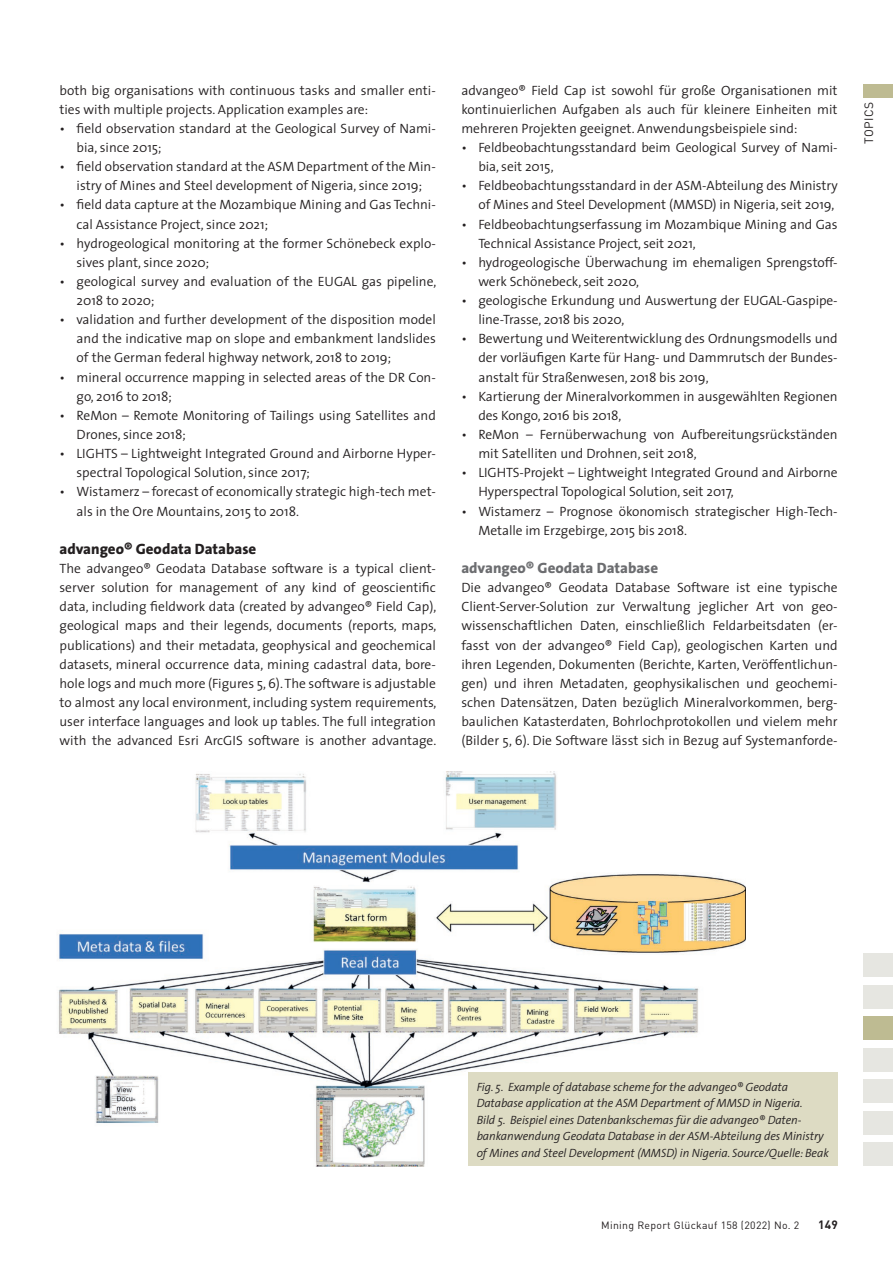
<style>
.page{position:relative;width:893px;height:1263px;background:#fff}
.page>*{position:absolute;margin:0;border:0;box-sizing:border-box;transform-origin:0 0}
.t1{font:800 15px "The Sans";color:#6c6d70}
.t2{font:800 15px "The Sans";color:#231f20}
.t3{font:300 13.5px/19.2px "The Sans";color:#231f20}
.t4{font:italic 300 12px/16.5px "The Sans";letter-spacing:-.005em;color:#231f20}
.t5{font:12px "DIN";letter-spacing:.03em;color:#231f20}
.t6{font:700 12px "DIN";color:#231f20}
.t7{font:10.5px "DIN";letter-spacing:.03em;color:#231f20}
</style>
<div class="page">
<div style="left:863px;top:84px;width:30px;height:13px;background:#bebb92"></div>
<div style="left:863px;top:1016px;width:30px;height:24px;background:#bebb92"></div>
<div style="left:863px;top:1079px;width:30px;height:24px;background:#e6e6e1"></div>
<div style="left:863px;top:1048px;width:30px;height:24px;background:#e6e6e1"></div>
<div style="left:863px;top:1111px;width:30px;height:24px;background:#e6e6e1"></div>
<div style="left:863px;top:1142px;width:30px;height:24px;background:#e6e6e1"></div>
<div style="left:863px;top:985px;width:30px;height:24px;background:#e6e6e1"></div>
<div style="left:863px;top:953px;width:30px;height:24px;background:#e6e6e1"></div>
<img style="left:58px;top:771px;width:687px;height:395px">
<div style="left:468px;top:1073px;width:369px;height:93px;background:#dddbc3"></div>
<p class="t3" style="left:60px;top:80px;width:378px">both big organisations with continuous tasks and smaller enti&shy;ties with multiple projects. Application examples are:</p>
<p class="t3" style="left:77px;top:118px;width:359px;text-indent:-17px">• field observation standard at the Geological Survey of Nami&shy;bia, since 2015;</p>
<p class="t3" style="left:60px;top:157px;width:378px;text-align:center">• field observation standard at the ASM Department of the Min&shy;istry of Mines and Steel development of Nigeria, since 2019;</p>
<p class="t3" style="left:77px;top:195px;width:361px;text-indent:-17px">• field data capture at the Mozambique Mining and Gas Techni&shy;cal Assistance Project, since 2021;</p>
<p class="t3" style="left:77px;top:233px;width:361px;text-indent:-17px">• hydrogeological monitoring at the former Schönebeck explo&shy;sives plant, since 2020;</p>
<p class="t3" style="left:77px;top:271px;width:361px;text-indent:-17px">• geological survey and evaluation of the EUGAL gas pipeline,<br>2018 to 2020;</p>
<p class="t3" style="left:77px;top:310px;width:361px;text-align:justify;text-indent:-17px">• validation and further development of the disposition model and the indicative map on slope and embankment landslides of the German federal highway network, 2018 to 2019;</p>
<p class="t3" style="left:77px;top:367px;width:361px;text-indent:-17px">• mineral occurrence mapping in selected areas of the DR Con&shy;go, 2016 to 2018;</p>
<p class="t3" style="left:77px;top:405px;width:361px;text-indent:-17px">• ReMon – Remote Monitoring of Tailings using Satellites and<br>Drones, since 2018;</p>
<p class="t3" style="left:77px;top:443px;width:361px;text-indent:-17px">• LIGHTS – Lightweight Integrated Ground and Airborne Hyper&shy;spectral Topological Solution, since 2017;</p>
<p class="t3" style="left:77px;top:482px;width:361px;text-indent:-17px">• Wistamerz – forecast of economically strategic high-tech met&shy;als in the Ore Mountains, 2015 to 2018.</p>
<p class="t2" style="left:60px;top:536px;width:198px">advangeo® Geodata Database</p>
<p class="t3" style="left:60px;top:558px;width:378px;text-align:justify">The advangeo® Geodata Database software is a typical client&shy;server solution for management of any kind of geoscientific data, including fieldwork data (created by advangeo® Field Cap), geological maps and their legends, documents (reports, maps, publications) and their metadata, geophysical and geochemical datasets, mineral occurrence data, mining cadastral data, bore&shy;hole logs and much more (Figures 5, 6). The software is adjustable to almost any local environment, including system requirements, user interface languages and look up tables. The full integration with the advanced Esri ArcGIS software is another advantage.</p>
<p class="t3" style="left:461px;top:80px;width:378px;text-align:justify">advangeo® Field Cap ist sowohl für große Organisationen mit kontinuierlichen Aufgaben als auch für kleinere Einheiten mit mehreren Projekten geeignet. Anwendungsbeispiele sind:</p>
<p class="t3" style="left:478px;top:137px;width:361px;text-indent:-17px">• Feldbeobachtungsstandard beim Geological Survey of Nami&shy;bia, seit 2015,</p>
<p class="t3" style="left:461px;top:176px;width:378px;text-align:right">• Feldbeobachtungsstandard in der ASM-Abteilung des Ministry of Mines and Steel Development (MMSD) in Nigeria, seit 2019,</p>
<p class="t3" style="left:478px;top:214px;width:361px;text-indent:-17px">• Feldbeobachtungserfassung im Mozambique Mining and Gas<br>Technical Assistance Project, seit 2021,</p>
<p class="t3" style="left:478px;top:252px;width:361px;text-indent:-17px">• hydrogeologische Überwachung im ehemaligen Sprengstoff&shy;werk Schönebeck, seit 2020,</p>
<p class="t3" style="left:478px;top:290px;width:361px;text-indent:-17px">• geologische Erkundung und Auswertung der EUGAL-Gaspipe&shy;line-Trasse, 2018 bis 2020,</p>
<p class="t3" style="left:478px;top:329px;width:361px;text-align:justify;text-indent:-17px">• Bewertung und Weiterentwicklung des Ordnungsmodells und der vorläufigen Karte für Hang- und Dammrutsch der Bundes&shy;anstalt für Straßenwesen, 2018 bis 2019,</p>
<p class="t3" style="left:478px;top:386px;width:361px;text-indent:-17px">• Kartierung der Mineralvorkommen in ausgewählten Regionen des Kongo, 2016 bis 2018,</p>
<p class="t3" style="left:478px;top:424px;width:361px;text-indent:-17px">• ReMon – Fernüberwachung von Aufbereitungsrückständen mit Satelliten und Drohnen, seit 2018,</p>
<p class="t3" style="left:478px;top:463px;width:361px;text-indent:-17px">• LIGHTS-Projekt – Lightweight Integrated Ground and Airborne<br>Hyperspectral Topological Solution, seit 2017,</p>
<p class="t3" style="left:478px;top:501px;width:361px;text-indent:-17px">• Wistamerz – Prognose ökonomisch strategischer High-Tech-<br>Metalle im Erzgebirge, 2015 bis 2018.</p>
<p class="t1" style="left:461px;top:555px;width:198px">advangeo® Geodata Database</p>
<p class="t3" style="left:461px;top:578px;width:378px;text-align:justify">Die advangeo® Geodata Database Software ist eine typische Client-Server-Solution zur Verwaltung jeglicher Art von geo&shy;wissenschaftlichen Daten, einschließlich Feldarbeitsdaten (er&shy;fasst von der advangeo® Field Cap), geologischen Karten und ihren Legenden, Dokumenten (Berichte, Karten, Veröffentlichun&shy;gen) und ihren Metadaten, geophysikalischen und geochemi&shy;schen Datensätzen, Daten bezüglich Mineralvorkommen, berg&shy;baulichen Katasterdaten, Bohrlochprotokollen und vielem mehr (Bilder 5, 6). Die Software lässt sich in Bezug auf Systemanforde-</p>
<p class="t5" style="left:861px;top:144px;width:43px;rotate:-90deg">TOPICS</p>
<p class="t4" style="left:477px;top:1078px;width:354px">Fig. 5. Example of database scheme for the advangeo® Geodata Database application at the ASM Department of MMSD in Nigeria.<br>Bild 5. Beispiel eines Datenbankschemas für die advangeo® Daten&shy;bankanwendung Geodata Database in der ASM-Abteilung des Ministry of Mines and Steel Development (MMSD) in Nigeria. Source/Quelle: Beak</p>
<p class="t7" style="left:601px;top:1218px;width:200px">Mining Report Glückauf 158 (2022) No. 2</p>
<p class="t6" style="left:818px;top:1217px;width:21px">149</p>
</div>
